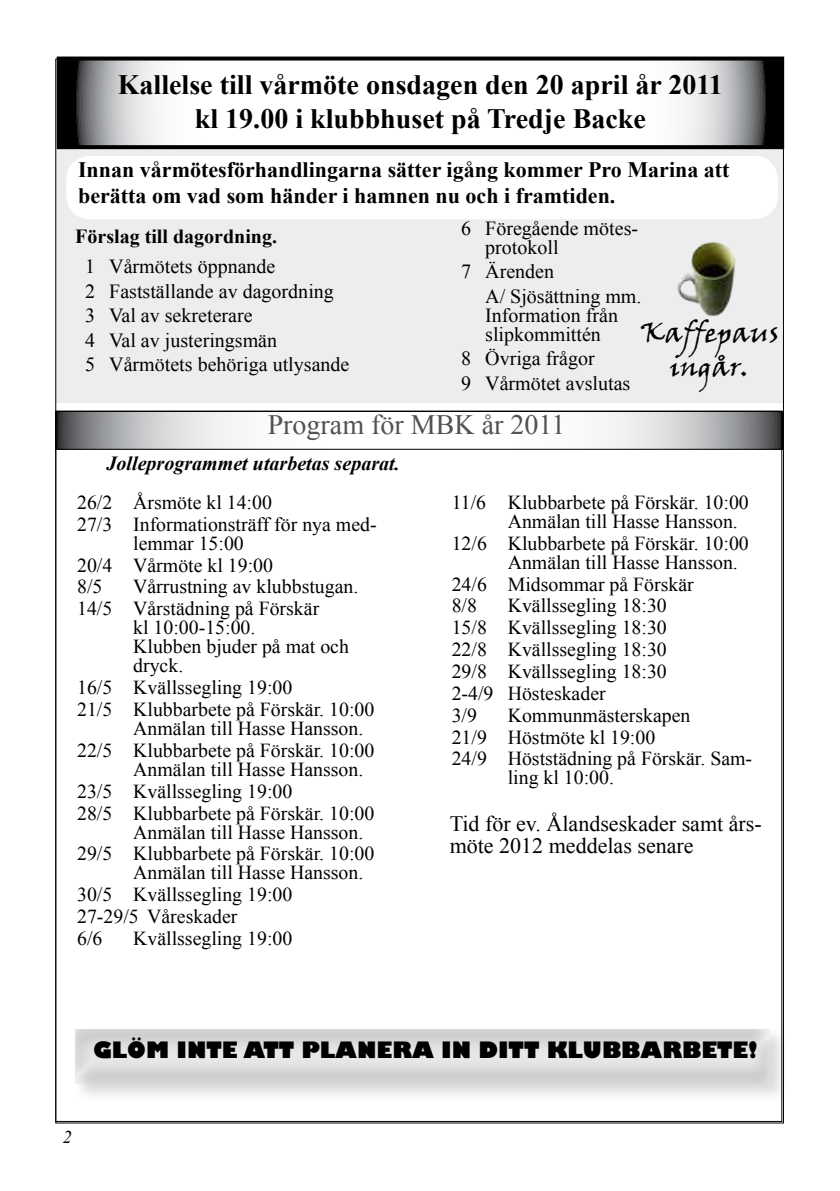
<style>
.page{position:relative;width:840px;height:1191px;background:#fff}
.page>*{position:absolute;margin:0;border:0;box-sizing:border-box;transform-origin:0 0}
.t1{font:700 28px/33.6px "Times New Roman";color:#000;text-align:center}
.t2{font:28px "Times New Roman";color:#515254}
.t3{font:28px/34px "Viner Hand ITC";color:#000;text-align:center}
.t4{font:700 22px/26.4px "Times New Roman";color:#000}
.t5{font:22px/21.8px "Times New Roman";color:#000}
.t6{font:800 22px "Gill Sans";color:#000}
.t7{font:20px/24.4px "Times New Roman";color:#000}
.t8{font:italic 700 20px "Times New Roman";color:#000}
.t9{font:700 20px "Times New Roman";color:#000}
.t10{font:19.8px/21.8px "Times New Roman";color:#000}
.t11{font:italic 18px "Times New Roman";color:#000}
</style>
<div class="page">
<div style="left:57px;top:57px;width:725px;height:346px;background:#ededee"></div>
<svg style="left:62px;top:62px;width:716px;height:82px"></svg>
<div style="left:57px;top:57px;width:726px;height:92px;border:4px solid #000"></div>
<svg style="left:57px;top:413px;width:722px;height:35px"></svg>
<div style="left:55px;top:411px;width:727px;height:39px;border:1px solid #000"></div>
<div style="left:66px;top:156px;width:711px;height:63px;background:#fff;border-radius:24px"></div>
<div style="left:72px;top:1026px;width:716px;height:77px;background:#000;opacity:.15"></div>
<div style="left:73px;top:1026px;width:696px;height:58px;background:#fff;opacity:.75"></div>
<img style="left:677px;top:241px;width:59px;height:75px">
<h1 class="t1" style="left:118px;top:67px;width:606px">Kallelse till vårmöte onsdagen den 20 april år 2011 kl 19.00 i klubbhuset på Tredje Backe</h1>
<p class="t4" style="left:78px;top:156px;width:652px">Innan vårmötesförhandlingarna sätter igång kommer Pro Marina att berätta om vad som händer i hamnen nu och i framtiden.</p>
<p class="t9" style="left:75px;top:223px;width:203px">Förslag till dagordning.</p>
<p class="t7" style="left:85px;top:254px;width:266px">1 Vårmötets öppnande<br>2 Fastställande av dagordning<br>3 Val av sekreterare<br>4 Val av justeringsmän<br>5 Vårmötets behöriga utlysande</p>
<p class="t7" style="left:485px;top:219px;width:154px;line-height:18.8px;text-indent:-24px">6 Föregående mötes&shy;protokoll</p>
<p class="t7" style="left:485px;top:259px;width:158px;text-indent:-24px">7 Ärenden<br>A/ Sjösättning mm.</p>
<p class="t7" style="left:485px;top:305px;width:134px;line-height:18.8px">Information från slipkommittén</p>
<p class="t7" style="left:460px;top:346px;width:171px">8 Övriga frågor<br>9 Vårmötet avslutas</p>
<h1 class="t3" style="left:640px;top:315px;width:140px">Kaffepaus ingår.</h1>
<h1 class="t2" style="left:267px;top:406px;width:299px">Program för MBK år 2011</h1>
<p class="t8" style="left:106px;top:449px;width:294px">Jolleprogrammet utarbetas separat.</p>
<p class="t10" style="left:77px;top:491px;width:301px">26/2 Årsmöte kl 14:00<br>27/3 Informationsträff för nya med-</p>
<p class="t10" style="left:77px;top:532px;width:197px;text-indent:56px">lemmar 15:00<br>20/4 Vårmöte kl 19:00<br>8/5</p>
<p class="t10" style="left:77px;top:575px;width:282px;text-indent:56px">Vårrustning av klubbstugan.<br>14/5 Vårstädning på Förskär</p>
<p class="t10" style="left:133px;top:618px;width:217px;line-height:19px">kl 10:00-15:00.<br>Klubben bjuder på mat och dryck.</p>
<p class="t10" style="left:77px;top:676px;width:298px">16/5 Kvällssegling 19:00<br>21/5 Klubbarbete på Förskär. 10:00</p>
<p class="t10" style="left:77px;top:717px;width:298px;text-indent:56px">Anmälan till Hasse Hansson.<br>22/5 Klubbarbete på Förskär. 10:00</p>
<p class="t10" style="left:77px;top:758px;width:298px;text-indent:56px">Anmälan till Hasse Hansson.<br>23/5 Kvällssegling 19:00<br>28/5 Klubbarbete på Förskär. 10:00</p>
<p class="t10" style="left:77px;top:820px;width:298px;text-indent:56px">Anmälan till Hasse Hansson.<br>29/5 Klubbarbete på Förskär. 10:00</p>
<p class="t10" style="left:77px;top:861px;width:287px;text-indent:56px">Anmälan till Hasse Hansson.<br>30/5 Kvällssegling 19:00<br>27-29/5 Våreskader<br>6/6</p>
<p class="t10" style="left:133px;top:927px;width:160px">Kvällssegling 19:00</p>
<p class="t10" style="left:507px;top:492px;width:242px;line-height:19px;text-indent:-56px">11/6 Klubbarbete på Förskär. 10:00<br>Anmälan till Hasse Hansson.</p>
<p class="t10" style="left:507px;top:533px;width:242px;line-height:19px;text-indent:-56px">12/6 Klubbarbete på Förskär. 10:00<br>Anmälan till Hasse Hansson.</p>
<p class="t10" style="left:451px;top:573px;width:243px">24/6 Midsommar på Förskär<br>8/8</p>
<p class="t10" style="left:451px;top:594px;width:216px;text-indent:56px">Kvällssegling 18:30<br>15/8 Kvällssegling 18:30<br>22/8 Kvällssegling 18:30<br>29/8 Kvällssegling 18:30<br>2-4/9 Hösteskader<br>3/9</p>
<p class="t10" style="left:451px;top:704px;width:302px;text-indent:56px">Kommunmästerskapen<br>21/9 Höstmöte kl 19:00<br>24/9 Höststädning på Förskär. Sam-</p>
<p class="t10" style="left:507px;top:766px;width:108px">ling kl 10:00.</p>
<p class="t5" style="left:449px;top:812px;width:313px">Tid för ev. Ålandseskader samt års&shy;möte 2012 meddelas senare</p>
<p class="t6" style="left:93px;top:1036px;width:665px">GLÖM INTE ATT PLANERA IN DITT KLUBBARBETE!</p>
<p class="t11" style="left:63px;top:1125px;width:10px">2</p>
</div>
